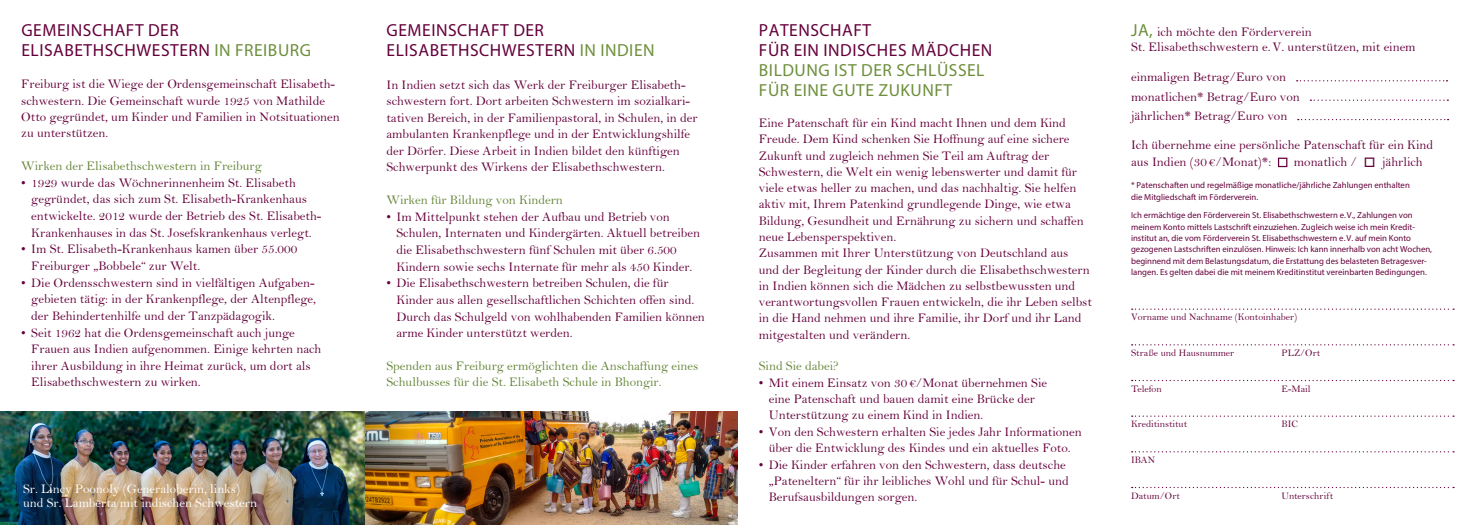
<style>
.page{position:relative;width:1475px;height:525px;background:#fff}
.page>*{position:absolute;margin:0;border:0;box-sizing:border-box;transform-origin:0 0}
.t1{font:17.5px/20px "Myriad Pro";letter-spacing:.03em;color:#65003b}
.t2{font:17.5px/20px "Myriad Pro";letter-spacing:.03em;color:#6d8f3c}
.t3{font:13.12px/16.2px "Bell";color:#65003b}
.t4{font:13.12px/16.2px "Bell";color:#658537}
.t5{font:13.12px/14.4px "Bell";color:#fff}
.t6{font:10px "Bell";color:#65003b}
.t7{font:8.75px/11.2px "Myriad Pro";color:#65003b}
.s1{color:#6d8f3c}
.s2{font-family:"Myriad Pro";font-size:17.5px;color:#6d8f3c}
</style>
<div class="page">
<img style="left:0;top:411px;width:737px;height:113px">
<svg style="left:1131px;top:308px;width:322px;height:1px"></svg>
<svg style="left:1131px;top:344px;width:322px;height:1px"></svg>
<svg style="left:1131px;top:379px;width:322px;height:2px"></svg>
<svg style="left:1131px;top:415px;width:322px;height:1px"></svg>
<svg style="left:1131px;top:451px;width:322px;height:1px"></svg>
<svg style="left:1131px;top:486px;width:322px;height:2px"></svg>
<svg style="left:1296px;top:80px;width:151px;height:1px"></svg>
<svg style="left:1310px;top:99px;width:137px;height:2px"></svg>
<svg style="left:1297px;top:119px;width:151px;height:1px"></svg>
<svg style="left:1277px;top:157px;width:10px;height:10px"></svg>
<h1 class="t1" style="left:21px;top:20px;width:291px">GEMEINSCHAFT DER<br>ELISABETHSCHWESTERN <span class="s1">IN FREIBURG</span></h1>
<p class="t3" style="left:21px;top:76px;width:320px">Freiburg ist die Wiege der Ordensgemeinschaft Elisabeth&shy;schwestern. Die Gemeinschaft wurde 1925 von Mathilde Otto gegründet, um Kinder und Familien in Notsituationen zu unterstützen.</p>
<p class="t4" style="left:21px;top:157px;width:242px">Wirken der Elisabethschwestern in Freiburg</p>
<p class="t3" style="left:31px;top:174px;width:291px;line-height:16.6px;text-indent:-10px">• 1929 wurde das Wöchnerinnenheim St. Elisabeth gegründet, das sich zum St. Elisabeth-Krankenhaus entwickelte. 2012 wurde der Betrieb des St. Elisabeth-Krankenhauses in das St. Josefskrankenhaus verlegt.</p>
<p class="t3" style="left:31px;top:240px;width:267px;line-height:16.6px;text-indent:-10px">• Im St. Elisabeth-Krankenhaus kamen über 55.000<br>Freiburger „Bobbele“ zur Welt.</p>
<p class="t3" style="left:31px;top:274px;width:286px;line-height:16.6px;text-align:justify;text-indent:-10px">• Die Ordensschwestern sind in vielfältigen Aufgaben&shy;gebieten tätig: in der Krankenpflege, der Altenpflege, der Behindertenhilfe und der Tanzpädagogik.</p>
<p class="t3" style="left:31px;top:324px;width:291px;line-height:16.6px;text-indent:-10px">• Seit 1962 hat die Ordensgemeinschaft auch junge Frauen aus Indien aufgenommen. Einige kehrten nach ihrer Ausbildung in ihre Heimat zurück, um dort als Elisabethschwestern zu wirken.</p>
<p class="t5" style="left:23px;top:481px;width:235px">Sr. Lincy Poonoly (Generaloberin, links) und Sr. Lamberta mit indischen Schwestern</p>
<h1 class="t1" style="left:386px;top:20px;width:269px">GEMEINSCHAFT DER<br>ELISABETHSCHWESTERN <span class="s1">IN INDIEN</span></h1>
<p class="t3" style="left:386px;top:76px;width:313px">In Indien setzt sich das Werk der Freiburger Elisabeth&shy;schwestern fort. Dort arbeiten Schwestern im sozialkari&shy;tativen Bereich, in der Familienpastoral, in Schulen, in der ambulanten Krankenpflege und in der Entwicklungshilfe der Dörfer. Diese Arbeit in Indien bildet den künftigen Schwerpunkt des Wirkens der Elisabethschwestern.</p>
<p class="t4" style="left:386px;top:191px;width:178px">Wirken für Bildung von Kindern</p>
<p class="t3" style="left:396px;top:208px;width:305px;line-height:16.6px;text-indent:-10px">• Im Mittelpunkt stehen der Aufbau und Betrieb von Schulen, Internaten und Kindergärten. Aktuell betreiben die Elisabethschwestern fünf Schulen mit über 6.500<br>Kindern sowie sechs Internate für mehr als 450 Kinder.</p>
<p class="t3" style="left:396px;top:274px;width:310px;line-height:16.6px;text-indent:-10px">• Die Elisabethschwestern betreiben Schulen, die für Kinder aus allen gesellschaftlichen Schichten offen sind.<br>Durch das Schulgeld von wohlhabenden Familien können arme Kinder unterstützt werden.</p>
<p class="t4" style="left:386px;top:357px;width:313px">Spenden aus Freiburg ermöglichten die Anschaffung eines<br>Schulbusses für die St. Elisabeth Schule in Bhongir.</p>
<h1 class="t1" style="left:758px;top:20px;width:235px">PATENSCHAFT<br>FÜR EIN INDISCHES MÄDCHEN</h1>
<h1 class="t2" style="left:758px;top:60px;width:227px">BILDUNG IST DER SCHLÜSSEL<br>FÜR EINE GUTE ZUKUNFT</h1>
<p class="t3" style="left:758px;top:115px;width:335px">Eine Patenschaft für ein Kind macht Ihnen und dem Kind Freude. Dem Kind schenken Sie Hoffnung auf eine sichere Zukunft und zugleich nehmen Sie Teil am Auftrag der Schwestern, die Welt ein wenig lebenswerter und damit für viele etwas heller zu machen, und das nachhaltig. Sie helfen aktiv mit, Ihrem Patenkind grundlegende Dinge, wie etwa Bildung, Gesundheit und Ernährung zu sichern und schaffen neue Lebensperspektiven.<br>Zusammen mit Ihrer Unterstützung von Deutschland aus und der Begleitung der Kinder durch die Elisabethschwestern in Indien können sich die Mädchen zu selbstbewussten und verantwortungsvollen Frauen entwickeln, die ihr Leben selbst in die Hand nehmen und ihre Familie, ihr Dorf und ihr Land mitgestalten und verändern.</p>
<p class="t4" style="left:758px;top:357px;width:81px">Sind Sie dabei?</p>
<p class="t3" style="left:768px;top:374px;width:280px;text-indent:-10px">• Mit einem Einsatz von 30 €/Monat übernehmen Sie eine Patenschaft und bauen damit eine Brücke der<br>Unterstützung zu einem Kind in Indien.</p>
<p class="t3" style="left:758px;top:423px;width:324px;text-align:center">• Von den Schwestern erhalten Sie jedes Jahr Informationen über die Entwicklung des Kindes und ein aktuelles Foto.</p>
<p class="t3" style="left:768px;top:456px;width:301px;text-indent:-10px">• Die Kinder erfahren von den Schwestern, dass deutsche „Pateneltern“ für ihr leibliches Wohl und für Schul- und<br>Berufsausbildungen sorgen.</p>
<p class="t3" style="left:1130px;top:24px;width:286px;line-height:15px"><span class="s2">JA,</span> ich möchte den Förderverein<br>St. Elisabethschwestern e.V. unterstützen, mit einem</p>
<p class="t3" style="left:1130px;top:67px;width:170px;line-height:19.4px">einmaligen Betrag/Euro von monatlichen* Betrag/Euro von jährlichen* Betrag/Euro von</p>
<p class="t3" style="left:1130px;top:136px;width:303px;line-height:16.9px">Ich übernehme eine persönliche Patenschaft für ein Kind aus Indien (30 €/Monat)*:</p>
<p class="t3" style="left:1293px;top:153px;width:130px">monatlich / □ jährlich</p>
<p class="t7" style="left:1130px;top:180px;width:280px">* Patenschaften und regelmäßige monatliche/jährliche Zahlungen enthalten die Mitgliedschaft im Förderverein.</p>
<p class="t7" style="left:1130px;top:210px;width:302px">Ich ermächtige den Förderverein St. Elisabethschwestern e.V., Zahlungen von meinem Konto mittels Lastschrift einzuziehen. Zugleich weise ich mein Kredit&shy;institut an, die vom Förderverein St. Elisabethschwestern e.V. auf mein Konto gezogenen Lastschriften einzulösen. Hinweis: Ich kann innerhalb von acht Wochen, beginnend mit dem Belastungsdatum, die Erstattung des belasteten Betragesver&shy;langen. Es gelten dabei die mit meinem Kreditinstitut vereinbarten Bedingungen.</p>
<p class="t6" style="left:1130px;top:311px;width:167px">Vorname und Nachname (Kontoinhaber)</p>
<p class="t6" style="left:1130px;top:347px;width:104px">Straße und Hausnummer</p>
<p class="t6" style="left:1281px;top:347px;width:40px">PLZ/Ort</p>
<p class="t6" style="left:1130px;top:382px;width:32px">Telefon</p>
<p class="t6" style="left:1281px;top:382px;width:31px">E-Mail</p>
<p class="t6" style="left:1130px;top:418px;width:58px">Kreditinstitut</p>
<p class="t6" style="left:1281px;top:418px;width:18px">BIC</p>
<p class="t6" style="left:1130px;top:453px;width:26px">IBAN</p>
<p class="t6" style="left:1130px;top:489px;width:50px">Datum/Ort</p>
<p class="t6" style="left:1281px;top:489px;width:53px">Unterschrift</p>
</div>
